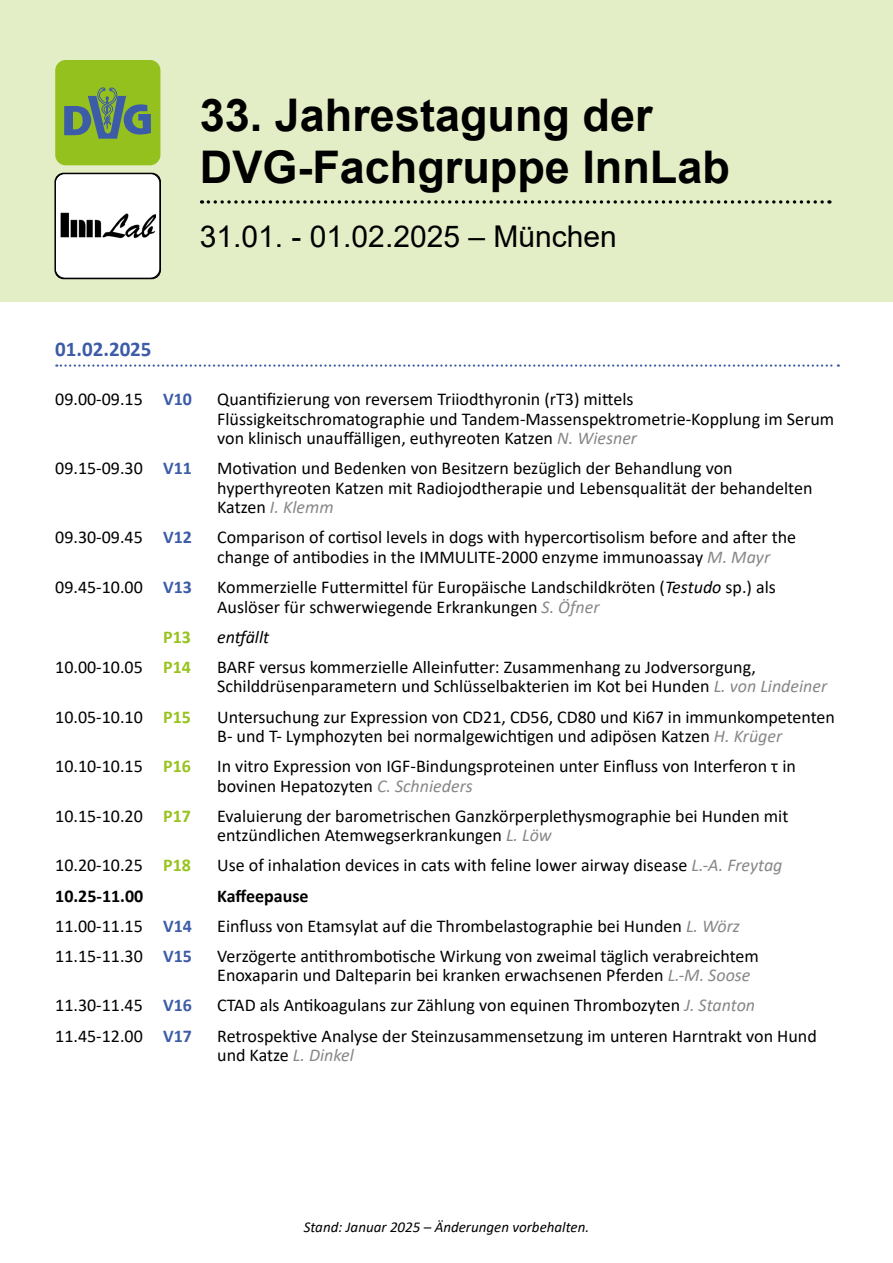
<style>
.page{position:relative;width:893px;height:1263px;background:#fff}
.page>*{position:absolute;margin:0;border:0;box-sizing:border-box;transform-origin:0 0}
.t1{font:700 45px/52.5px "Arial";color:#000}
.t2{font:30px "Arial";color:#000}
.t3{font:700 21px "Calibri";color:#3d5ca7}
.t4{font:18px/19.5px "Calibri";color:#000}
.t5{font:700 18px "Calibri";color:#000}
.t6{font:italic 18px "Calibri";color:#000}
.t7{font:700 18px "Calibri";color:#98c21d}
.t8{font:italic 15px "Calibri";color:#000}
.s1{font-weight:700;color:#3d5ca7}
.s2{font-style:italic;color:#878787}
.s3{font-style:italic}
.s4{font-weight:700;color:#98c21d}
</style>
<div class="page">
<div style="left:0;top:0;width:893px;height:302px;background:#e3edc6"></div>
<div style="left:55px;top:60px;width:105px;height:105px;background:#95c11f;border-radius:11px"></div>
<svg style="left:64px;top:87px;width:87px;height:52px"></svg>
<svg style="left:202px;top:200px;width:628px;height:4px"></svg>
<svg style="left:56px;top:173px;width:104px;height:105px;background:#e4e4e3"></svg>
<div style="left:54px;top:173px;width:107px;height:106px;border:1px solid #000;border-radius:8px"></div>
<svg style="left:56px;top:364px;width:783px;height:3px"></svg>
<h1 class="t1" style="left:200px;top:89px;width:532px">33. Jahrestagung der<br>DVG-Fachgruppe InnLab</h1>
<h2 class="t2" style="left:200px;top:216px;width:418px">31.01. - 01.02.2025 – München</h2>
<p class="t3" style="left:55px;top:334px;width:98px">01.02.2025</p>
<p class="t4" style="left:55px;top:389px;width:138px">09.00-09.15 <span class="s1">V10</span></p>
<p class="t4" style="left:217px;top:389px;width:618px">Quantifizierung von reversem Triiodthyronin (rT3) mittels<br>Flüssigkeitschromatographie und Tandem-Massenspektrometrie-Kopplung im Serum von klinisch unauffälligen, euthyreoten Katzen <span class="s2">N. Wiesner</span></p>
<p class="t4" style="left:55px;top:458px;width:138px">09.15-09.30 <span class="s1">V11</span></p>
<p class="t4" style="left:217px;top:458px;width:597px">Motivation und Bedenken von Besitzern bezüglich der Behandlung von hyperthyreoten Katzen mit Radiojodtherapie und Lebensqualität der behandelten<br>Katzen <span class="s2">I. Klemm</span></p>
<p class="t4" style="left:55px;top:527px;width:138px">09.30-09.45 <span class="s1">V12</span></p>
<p class="t4" style="left:217px;top:527px;width:580px">Comparison of cortisol levels in dogs with hypercortisolism before and after the change of antibodies in the IMMULITE-2000 enzyme immunoassay <span class="s2">M. Mayr</span></p>
<p class="t4" style="left:55px;top:577px;width:138px">09.45-10.00 <span class="s1">V13</span></p>
<p class="t4" style="left:217px;top:577px;width:560px">Kommerzielle Futtermittel für Europäische Landschildkröten (<span class="s3">Testudo</span> sp.) als<br>Auslöser für schwerwiegende Erkrankungen <span class="s2">S. Öfner</span></p>
<p class="t7" style="left:163px;top:624px;width:29px">P13</p>
<p class="t6" style="left:217px;top:624px;width:54px">entfällt</p>
<p class="t4" style="left:55px;top:657px;width:137px">10.00-10.05 <span class="s4">P14</span></p>
<p class="t4" style="left:217px;top:657px;width:612px">BARF versus kommerzielle Alleinfutter: Zusammenhang zu Jodversorgung,<br>Schilddrüsenparametern und Schlüsselbakterien im Kot bei Hunden <span class="s2">L. von Lindeiner</span></p>
<p class="t4" style="left:55px;top:706px;width:137px">10.05-10.10 <span class="s4">P15</span></p>
<p class="t4" style="left:217px;top:706px;width:619px">Untersuchung zur Expression von CD21, CD56, CD80 und Ki67 in immunkompetenten<br>B- und T- Lymphozyten bei normalgewichtigen und adipösen Katzen <span class="s2">H. Krüger</span></p>
<p class="t4" style="left:55px;top:756px;width:137px">10.10-10.15 <span class="s4">P16</span></p>
<p class="t4" style="left:217px;top:756px;width:580px">In vitro Expression von IGF-Bindungsproteinen unter Einfluss von Interferon τ in bovinen Hepatozyten <span class="s2">C. Schnieders</span></p>
<p class="t4" style="left:55px;top:805px;width:137px">10.15-10.20 <span class="s4">P17</span></p>
<p class="t4" style="left:217px;top:805px;width:573px">Evaluierung der barometrischen Ganzkörperplethysmographie bei Hunden mit entzündlichen Atemwegserkrankungen <span class="s2">L. Löw</span></p>
<p class="t4" style="left:55px;top:855px;width:137px">10.20-10.25 <span class="s4">P18</span></p>
<p class="t4" style="left:217px;top:855px;width:567px">Use of inhalation devices in cats with feline lower airway disease <span class="s2">L.-A. Freytag</span></p>
<p class="t5" style="left:55px;top:883px;width:90px">10.25-11.00</p>
<p class="t5" style="left:217px;top:883px;width:93px">Kaffeepause</p>
<p class="t4" style="left:55px;top:915px;width:138px">11.00-11.15 <span class="s1">V14</span></p>
<p class="t4" style="left:217px;top:915px;width:524px">Einfluss von Etamsylat auf die Thrombelastographie bei Hunden <span class="s2">L. Wörz</span></p>
<p class="t4" style="left:55px;top:946px;width:138px">11.15-11.30 <span class="s1">V15</span></p>
<p class="t4" style="left:217px;top:946px;width:543px">Verzögerte antithrombotische Wirkung von zweimal täglich verabreichtem<br>Enoxaparin und Dalteparin bei kranken erwachsenen Pferden <span class="s2">L.-M. Soose</span></p>
<p class="t4" style="left:55px;top:995px;width:138px">11.30-11.45 <span class="s1">V16</span></p>
<p class="t4" style="left:217px;top:995px;width:539px">CTAD als Antikoagulans zur Zählung von equinen Thrombozyten <span class="s2">J. Stanton</span></p>
<p class="t4" style="left:55px;top:1025px;width:138px">11.45-12.00 <span class="s1">V17</span></p>
<p class="t4" style="left:217px;top:1025px;width:601px">Retrospektive Analyse der Steinzusammensetzung im unteren Harntrakt von Hund und Katze <span class="s2">L. Dinkel</span></p>
<p class="t8" style="left:304px;top:1217px;width:287px">Stand: Januar 2025 – Änderungen vorbehalten.</p>
</div>
